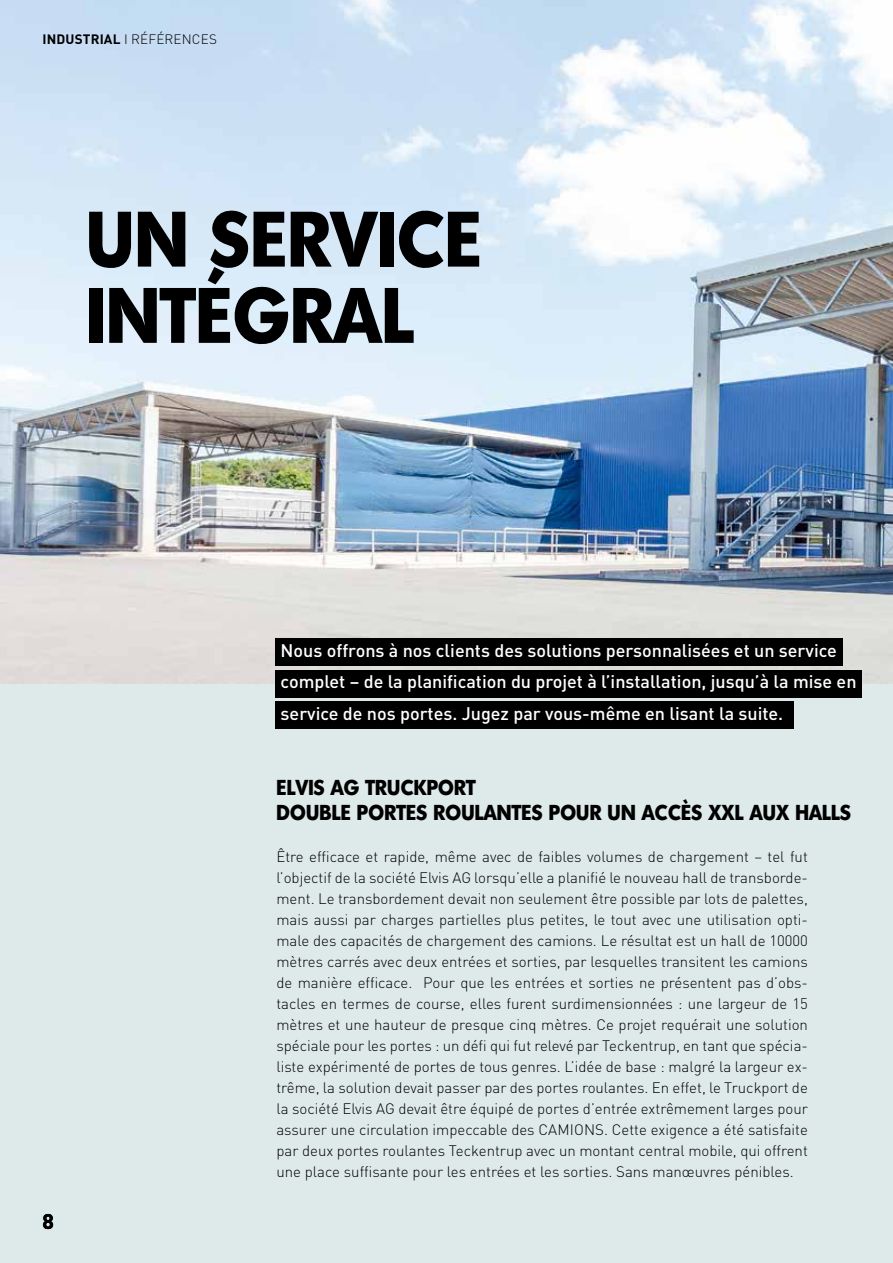
<style>
.page{position:relative;width:893px;height:1263px;background:#deeae9}
.page>*{position:absolute;margin:0;border:0;box-sizing:border-box;transform-origin:0 0}
.t1{font:700 76.2px/76.2px "Montreal";letter-spacing:.015em;color:#000;scale:.95 1}
.t2{font:700 21px/25.2px "Montreal";letter-spacing:.015em;color:#000;scale:.95 1}
.t3{font:700 21px "DIN Pro";color:#000}
.t4{font:500 18px/31.5px "DIN Pro";color:#fff}
.t5{font:300 15px/21px "DIN Pro";color:#000;text-align:justify}
.t6{font:300 13.5px "DIN Pro";letter-spacing:.01em;color:#000}
.s1{font-weight:700}
</style>
<div class="page">
<img style="left:0;top:0;width:893px;height:684px">
<div style="left:275px;top:639px;width:568px;height:27px;background:#000"></div>
<div style="left:275px;top:670px;width:587px;height:27px;background:#000"></div>
<div style="left:275px;top:701px;width:518px;height:28px;background:#000"></div>
<p class="t6" style="left:43px;top:30px;width:176px"><span class="s1">INDUSTRIAL</span> I RÉFÉRENCES</p>
<h1 class="t1" style="left:86px;top:199px;width:417px">UN SERVICE<br>INTÉGRAL</h1>
<p class="t4" style="left:281px;top:634px;width:577px">Nous offrons à nos clients des solutions personnalisées et un service complet – de la planification du projet à l’installation, jusqu’à la mise en service de nos portes. Jugez par vous-même en lisant la suite.</p>
<h2 class="t2" style="left:277px;top:774px;width:606px">ELVIS AG TRUCKPORT<br>DOUBLE PORTES ROULANTES POUR UN ACCÈS XXL AUX HALLS</h2>
<h2 class="t3" style="left:43px;top:1207px;width:13px">8</h2>
<p class="t5" style="left:276px;top:846px;width:533px">Être efficace et rapide, même avec de faibles volumes de chargement – tel fut l’objectif de la société Elvis AG lorsqu’elle a planifié le nouveau hall de transborde&shy;ment. Le transbordement devait non seulement être possible par lots de palettes, mais aussi par charges partielles plus petites, le tout avec une utilisation opti&shy;male des capacités de chargement des camions. Le résultat est un hall de 10000 mètres carrés avec deux entrées et sorties, par lesquelles transitent les camions de manière efficace. Pour que les entrées et sorties ne présentent pas d’obs&shy;tacles en termes de course, elles furent surdimensionnées : une largeur de 15 mètres et une hauteur de presque cinq mètres. Ce projet requérait une solution spéciale pour les portes : un défi qui fut relevé par Teckentrup, en tant que spécia&shy;liste expérimenté de portes de tous genres. L’idée de base : malgré la largeur ex&shy;trême, la solution devait passer par des portes roulantes. En effet, le Truckport de la société Elvis AG devait être équipé de portes d’entrée extrêmement larges pour assurer une circulation impeccable des CAMIONS. Cette exigence a été satisfaite par deux portes roulantes Teckentrup avec un montant central mobile, qui offrent une place suffisante pour les entrées et les sorties. Sans manœuvres pénibles.</p>
</div>
